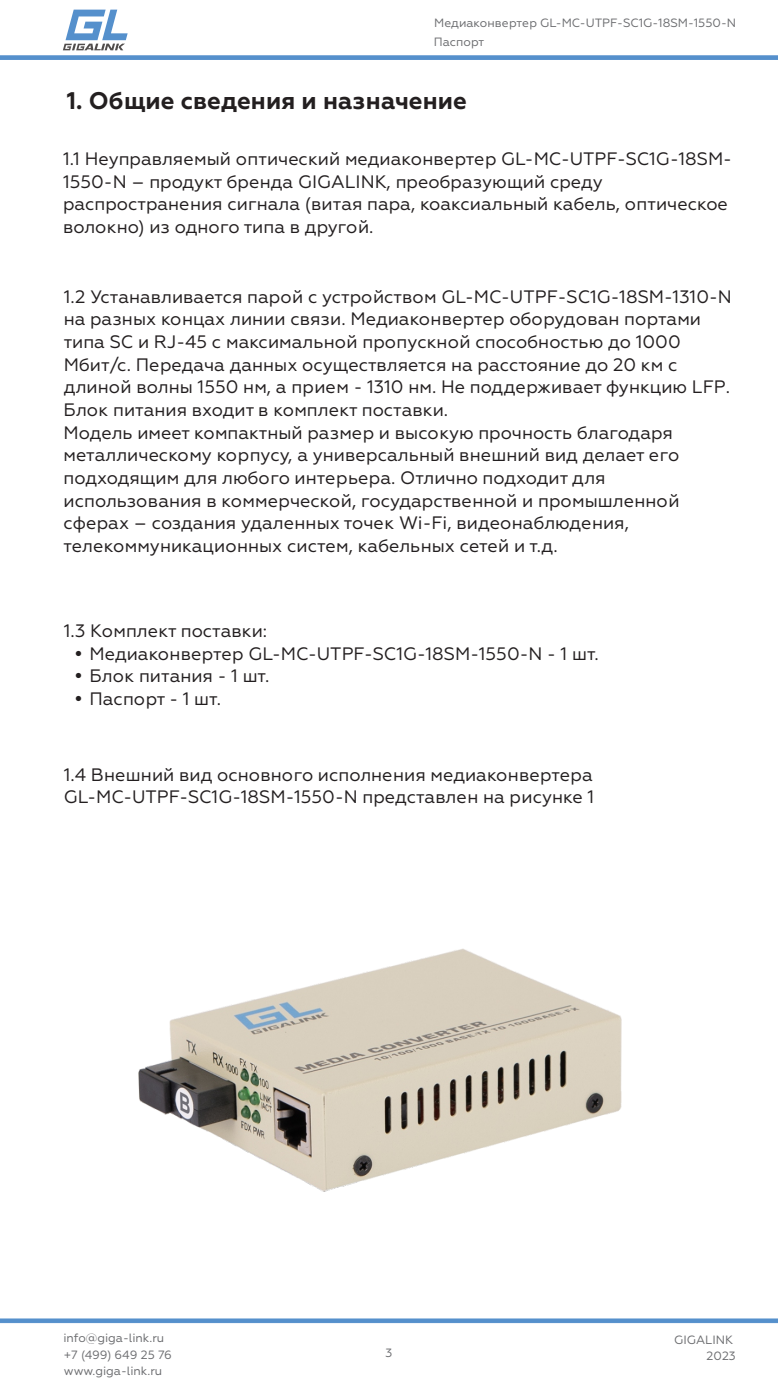
<style>
.page{position:relative;width:778px;height:1383px;background:#fff}
.page>*{position:absolute;margin:0;border:0;box-sizing:border-box;transform-origin:0 0}
.t1{font:700 24px "Geometria";color:#231f20}
.t2{font:18px/22.6px "Geometria";color:#231f20}
.t3{font:12px/16.2px "Geometria";color:#6c6d70;text-align:right}
</style>
<div class="page">
<img style="left:0;top:948px;width:778px;height:376px">
<svg style="left:0;top:1318px;width:778px;height:4px;background:#699dd2"></svg>
<svg style="left:0;top:10px;width:778px;height:50px"></svg>
<p class="t3" style="left:434px;top:15px;width:304px;line-height:18.3px;text-align:left">Медиаконвертер GL-MC-UTPF-SC1G-18SM-1550-N<br>Паспорт</p>
<h1 class="t1" style="left:67px;top:86px;width:401px">1. Общие сведения и назначение</h1>
<p class="t2" style="left:63px;top:149px;width:670px">1.1 Неуправляемый оптический медиаконвертер GL-MC-UTPF-SC1G-18SM-1550-N – продукт бренда GIGALINK, преобразующий среду распространения сигнала (витая пара, коаксиальный кабель, оптическое волокно) из одного типа в другой.</p>
<p class="t2" style="left:64px;top:286px;width:669px">1.2 Устанавливается парой с устройством GL-MC-UTPF-SC1G-18SM-1310-N на разных концах линии связи. Медиаконвертер оборудован портами типа SC и RJ-45 c максимальной пропускной способностью до 1000<br>Мбит/с. Передача данных осуществляется на расстояние до 20 км с длиной волны 1550 нм, а прием - 1310 нм. Не поддерживает функцию LFP.<br>Блок питания входит в комплект поставки.<br>Модель имеет компактный размер и высокую прочность благодаря металлическому корпусу, а универсальный внешний вид делает его подходящим для любого интерьера. Отлично подходит для использования в коммерческой, государственной и промышленной сферах – создания удаленных точек Wi-Fi, видеонаблюдения, телекоммуникационных систем, кабельных сетей и т.д.</p>
<p class="t2" style="left:64px;top:621px;width:205px">1.3 Комплект поставки:</p>
<p class="t2" style="left:89px;top:666px;width:181px">Блок питания - 1 шт.<br>Паспорт - 1 шт.</p>
<p class="t2" style="left:89px;top:643px;width:511px">Медиаконвертер GL-MC-UTPF-SC1G-18SM-1550-N - 1 шт.</p>
<p class="t2" style="left:64px;top:764px;width:532px">1.4 Внешний вид основного исполнения медиаконвертера<br>GL-MC-UTPF-SC1G-18SM-1550-N представлен на рисунке 1</p>
<p class="t3" style="left:63px;top:1330px;width:102px">info@giga-link.ru</p>
<p class="t3" style="left:64px;top:1347px;width:110px">+7 (499) 649 25 76</p>
<p class="t3" style="left:64px;top:1363px;width:100px">www.giga-link.ru</p>
<p class="t3" style="left:385px;top:1345px;width:8px">3</p>
<p class="t3" style="left:674px;top:1332px;width:63px">GIGALINK<br>2023</p>
</div>
